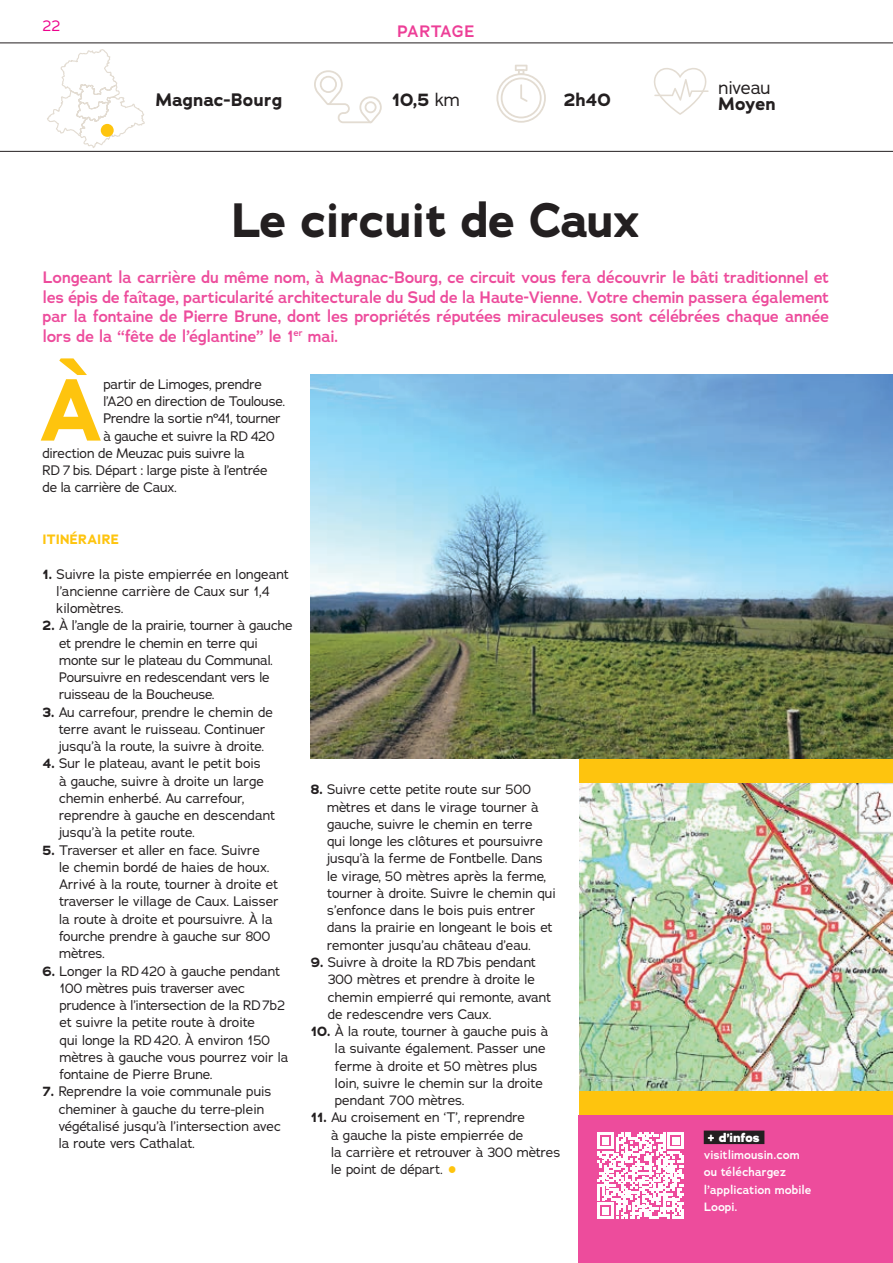
<style>
.page{position:relative;width:893px;height:1263px;background:#fff}
.page>*{position:absolute;margin:0;border:0;box-sizing:border-box;transform-origin:0 0}
.t1{font:700 87.3px "Adrianna";color:#fec40e}
.t2{font:700 48px "Adrianna";letter-spacing:-.02em;color:#231f20}
.t3{font:700 18px "Adrianna";letter-spacing:-.005em;color:#231f20}
.t4{font:18px "Adrianna";letter-spacing:-.015em;color:#231f20}
.t5{font:600 16.5px/19.5px "Adrianna";letter-spacing:-.015em;color:#ed4c9c;text-align:justify}
.t6{font:600 16.5px "Adrianna";letter-spacing:-.015em;color:#ed3e97}
.t7{font:15px "Adrianna";color:#ed028c}
.t8{font:13.5px/17.2px "Adrianna";letter-spacing:.005em;color:#231f20}
.t9{font:13.5px "Adrianna";letter-spacing:-.015em;color:#231f20}
.t10{font:700 13.5px "Adrianna";letter-spacing:.015em;color:#fec40e}
.t11{font:600 12px/17.2px "Adrianna";letter-spacing:.005em;color:#fff}
.t12{font:800 12px "Adrianna";letter-spacing:.005em;color:#fff}
.s1{font-weight:400}
.s2{font-weight:700}
.s3{font-size:28.5px;color:#fec40e}
</style>
<div class="page">
<div style="left:579px;top:757px;width:314px;height:380px;background:#fec40e"></div>
<svg style="left:47px;top:49px;width:98px;height:99px"></svg>
<svg style="left:314px;top:70px;width:68px;height:53px"></svg>
<svg style="left:496px;top:65px;width:50px;height:58px"></svg>
<svg style="left:654px;top:68px;width:55px;height:47px"></svg>
<hr style="left:0;top:151px;width:893px;height:1px;background:#231f20">
<div style="left:101px;top:124px;width:13px;height:13px;background:#fec40e;border-radius:50%"></div>
<img style="left:311px;top:374px;width:582px;height:384px">
<hr style="left:0;top:43px;width:893px;height:1px;background:#231f20">
<img style="left:579px;top:783px;width:314px;height:308px">
<div style="left:579px;top:1115px;width:314px;height:148px;background:#ed4c9c"></div>
<svg style="left:597px;top:1132px;width:87px;height:87px"></svg>
<div style="left:704px;top:1130px;width:60px;height:14px;background:#231f20"></div>
<p class="t7" style="left:43px;top:16px;width:19px">22</p>
<p class="t6" style="left:397px;top:20px;width:79px">PARTAGE</p>
<h3 class="t4" style="left:719px;top:76px;width:53px">niveau</h3>
<h3 class="t3" style="left:392px;top:88px;width:70px">10,5 <span class="s1">km</span></h3>
<h3 class="t3" style="left:564px;top:87px;width:48px">2h40</h3>
<h3 class="t3" style="left:156px;top:87px;width:128px">Magnac-Bourg</h3>
<h3 class="t3" style="left:719px;top:91px;width:59px">Moyen</h3>
<h2 class="t2" style="left:232px;top:188px;width:410px">Le circuit de Caux</h2>
<p class="t5" style="left:43px;top:268px;width:788px">Longeant la carrière du même nom, à Magnac-Bourg, ce circuit vous fera découvrir le bâti traditionnel et les épis de faîtage, particularité architecturale du Sud de la Haute-Vienne. Votre chemin passera également par la fontaine de Pierre Brune, dont les propriétés réputées miraculeuses sont célébrées chaque année lors de la “fête de l’églantine” le 1<sup>er</sup> mai.</p>
<h1 class="t1" style="left:40px;top:352px;width:67px">À</h1>
<p class="t8" style="left:103px;top:375px;width:160px">partir de Limoges, prendre</p>
<p class="t8" style="left:103px;top:392px;width:183px">l’A20 en direction de Toulouse.</p>
<p class="t9" style="left:103px;top:410px;width:179px">Prendre la sortie n°41, tourner</p>
<p class="t9" style="left:103px;top:427px;width:173px">à gauche et suivre la RD 420</p>
<p class="t9" style="left:43px;top:444px;width:204px">direction de Meuzac puis suivre la</p>
<p class="t9" style="left:43px;top:462px;width:227px">RD 7 bis. Départ : large piste à l’entrée</p>
<p class="t9" style="left:43px;top:479px;width:136px">de la carrière de Caux.</p>
<p class="t10" style="left:43px;top:530px;width:78px">ITINÉRAIRE</p>
<p class="t8" style="left:57px;top:565px;width:234px;text-indent:-14px"><span class="s2">1.</span> Suivre la piste empierrée en longeant l’ancienne carrière de Caux sur 1,4 kilomètres.</p>
<p class="t8" style="left:59px;top:617px;width:235px;text-indent:-17px"><span class="s2">2.</span> À l’angle de la prairie, tourner à gauche et prendre le chemin en terre qui monte sur le plateau du Communal.<br>Poursuivre en redescendant vers le ruisseau de la Boucheuse.</p>
<p class="t8" style="left:59px;top:703px;width:216px;text-indent:-16px"><span class="s2">3.</span> Au carrefour, prendre le chemin de terre avant le ruisseau. Continuer jusqu’à la route, la suivre à droite.</p>
<p class="t8" style="left:59px;top:755px;width:217px;text-indent:-17px"><span class="s2">4.</span> Sur le plateau, avant le petit bois<br>à gauche, suivre à droite un large chemin enherbé. Au carrefour, reprendre à gauche en descendant jusqu’à la petite route.</p>
<p class="t8" style="left:59px;top:841px;width:221px;text-indent:-17px"><span class="s2">5.</span> Traverser et aller en face. Suivre<br>le chemin bordé de haies de houx.<br>Arrivé à la route, tourner à droite et traverser le village de Caux. Laisser la route à droite et poursuivre. À la fourche prendre à gauche sur 800 mètres.</p>
<p class="t8" style="left:60px;top:962px;width:231px;text-indent:-17px"><span class="s2">6.</span> Longer la RD420 à gauche pendant<br>100 mètres puis traverser avec prudence à l’intersection de la RD7b2 et suivre la petite route à droite<br>qui longe la RD420. À environ 150 mètres à gauche vous pourrez voir la fontaine de Pierre Brune.</p>
<p class="t8" style="left:59px;top:1083px;width:224px;text-indent:-16px"><span class="s2">7.</span> Reprendre la voie communale puis cheminer à gauche du terre-plein végétalisé jusqu’à l’intersection avec la route vers Cathalat.</p>
<p class="t8" style="left:327px;top:781px;width:230px;text-indent:-16px"><span class="s2">8.</span> Suivre cette petite route sur 500 mètres et dans le virage tourner à gauche, suivre le chemin en terre<br>qui longe les clôtures et poursuivre jusqu’à la ferme de Fontbelle. Dans le virage, 50 mètres après la ferme, tourner à droite. Suivre le chemin qui s’enfonce dans le bois puis entrer dans la prairie en longeant le bois et remonter jusqu’au château d’eau.</p>
<p class="t8" style="left:328px;top:953px;width:225px;text-indent:-17px"><span class="s2">9.</span> Suivre à droite la RD7bis pendant<br>300 mètres et prendre à droite le chemin empierré qui remonte, avant de redescendre vers Caux.</p>
<p class="t8" style="left:335px;top:1022px;width:215px;text-indent:-24px"><span class="s2">10.</span> À la route, tourner à gauche puis à la suivante également. Passer une ferme à droite et 50 mètres plus loin, suivre le chemin sur la droite pendant 700 mètres.</p>
<p class="t8" style="left:331px;top:1109px;width:231px;text-indent:-20px"><span class="s2">11.</span> Au croisement en ‘T’, reprendre<br>à gauche la piste empierrée de<br>la carrière et retrouver à 300 mètres le point de départ. <span class="s3">•</span></p>
<p class="t12" style="left:708px;top:1130px;width:54px">+ d’infos</p>
<p class="t11" style="left:704px;top:1146px;width:109px">visitlimousin.com ou téléchargez l’application mobile<br>Loopi.</p>
</div>
